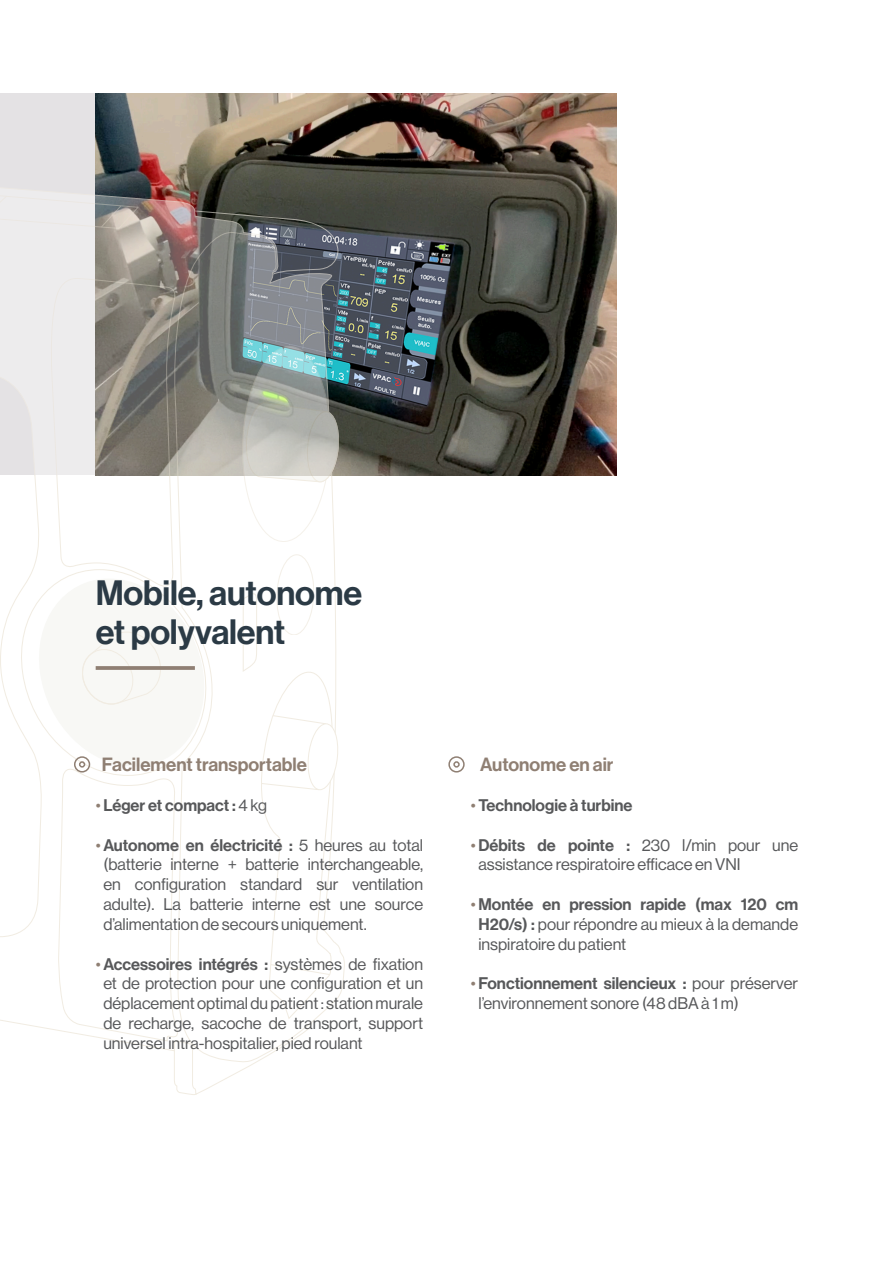
<style>
.page{position:relative;width:893px;height:1263px;background:#fff}
.page>*{position:absolute;margin:0;border:0;box-sizing:border-box;transform-origin:0 0}
.t1{font:34.5px/39px "N Haas Grotesk DS Std 65 Md";letter-spacing:-.005em;color:#2b3a45}
.t2{font:18.75px "N Haas Grotesk DS Std 65 Md";color:#8f7f73}
.t3{font:16.5px/19.8px "N Haas Grotesk DS Std 55 Rg";color:#57585a;text-align:justify}
.t4{font:16.5px "N Haas Grotesk DS Std 65 Md";color:#57585a}
.s1{font-family:"N Haas Grotesk DS Std 55 Rg";color:#8f7f73}
.s2{font-family:"N Haas Grotesk DS Std 55 Rg"}
.s3{color:#8f7f73}
.s4{font-family:"N Haas Grotesk DS Std 65 Md"}
</style>
<div class="page">
<div style="left:0;top:94px;width:96px;height:381px;background:#e4e2e4"></div>
<img style="left:96px;top:94px;width:521px;height:381px">
<img style="left:95px;top:164px;width:258px;height:311px">
<svg style="left:0;top:171px;width:342px;height:923px"></svg>
<div style="left:74px;top:756px;width:16px;height:16px;border:2px solid #8f7f73;border-radius:50%"></div>
<div style="left:79px;top:761px;width:6px;height:7px;border:2px solid #8f7f73;border-radius:50%"></div>
<div style="left:448px;top:756px;width:17px;height:16px;border:2px solid #8f7f73;border-radius:50%"></div>
<div style="left:453px;top:761px;width:7px;height:7px;border:2px solid #8f7f73;border-radius:50%"></div>
<p class="t1" style="left:96px;top:574px;width:268px">Mobile, autonome et polyvalent</p>
<p class="t2" style="left:102px;top:754px;width:207px">Facilement transportable</p>
<p class="t4" style="left:96px;top:796px;width:173px"><span class="s1">•</span> Léger et compact : <span class="s2">4 kg</span></p>
<p class="t3" style="left:103px;top:835px;width:321px;text-indent:-8px"><span class="s3">•</span> <span class="s4">Autonome en électricité :</span> 5 heures au total (batterie interne + batterie interchangeable, en configuration standard sur ventilation adulte). La batterie interne est une source d’alimentation de secours uniquement.</p>
<p class="t3" style="left:103px;top:954px;width:321px;text-indent:-8px"><span class="s3">•</span> <span class="s4">Accessoires intégrés :</span> systèmes de fixation et de protection pour une configuration et un déplacement optimal du patient : station murale de recharge, sacoche de transport, support universel intra-hospitalier, pied roulant</p>
<p class="t2" style="left:471px;top:754px;width:144px">●Autonome en air</p>
<p class="t4" style="left:471px;top:796px;width:163px"><span class="s1">•</span> Technologie à turbine</p>
<p class="t3" style="left:478px;top:835px;width:321px;text-indent:-8px"><span class="s3">•</span> <span class="s4">Débits de pointe :</span> 230 l/min pour une assistance respiratoire efficace en VNI</p>
<p class="t3" style="left:478px;top:894px;width:321px;text-indent:-8px"><span class="s3">•</span> <span class="s4">Montée en pression rapide (max 120 cm H20/s) :</span> pour répondre au mieux à la demande inspiratoire du patient</p>
<p class="t3" style="left:478px;top:974px;width:321px;text-indent:-8px"><span class="s3">•</span> <span class="s4">Fonctionnement silencieux :</span> pour préserver l’environnement sonore (48 dBA à 1 m)</p>
</div>
